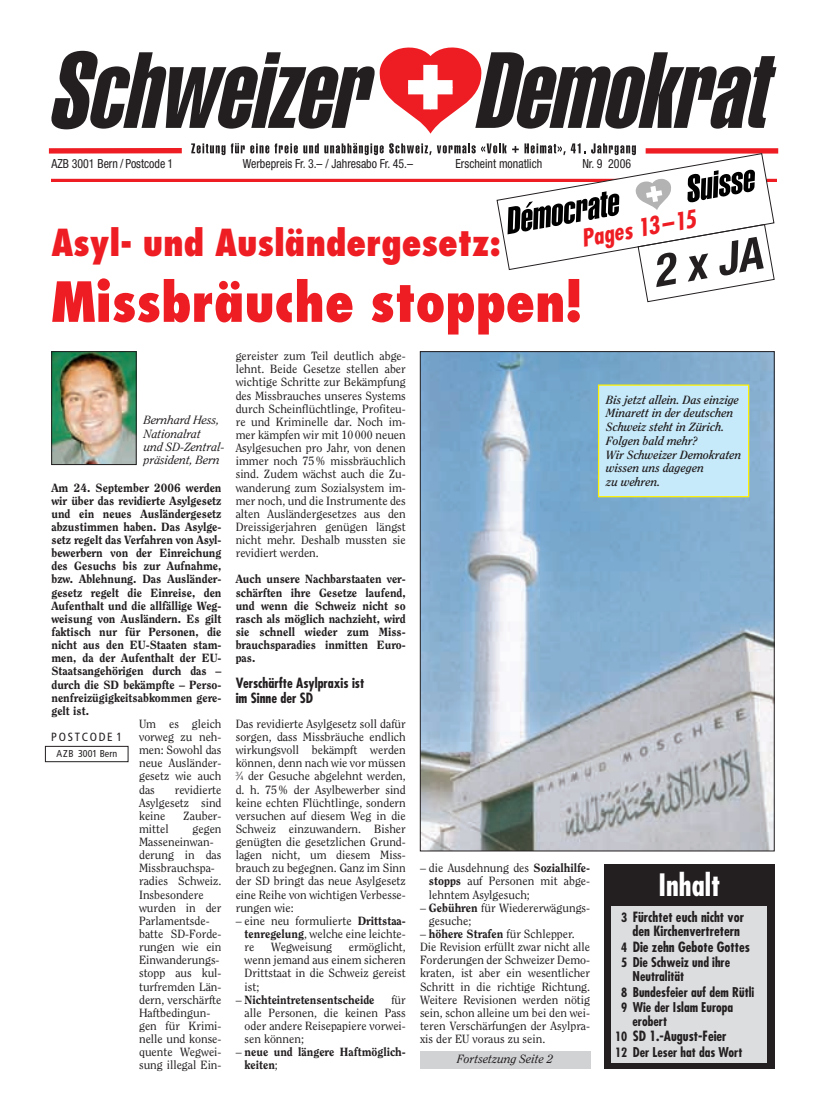
<style>
.page{position:relative;width:833px;height:1099px;background:#fff}
.page>*{position:absolute;margin:0;border:0;box-sizing:border-box;transform-origin:0 0}
.t1{font:800 condensed 53.75px "Futura";letter-spacing:-.005em;color:#ee1d23}
.t2{font:italic 700 condensed 45px "Helvetica Neue";color:#231f20}
.t3{font:800 condensed 36.25px "Futura";letter-spacing:-.005em;color:#ee1d23}
.t4{font:700 condensed 30px "Futura";color:#fff}
.t5{font:italic 700 condensed 23.75px "Futura";color:#ee1d23}
.t6{font:700 condensed 13.75px/13.8px "Futura";color:#231f20;text-align:center}
.t7{font:700 condensed 13.12px/13.8px "Futura";color:#231f20}
.t8{font:condensed 12.5px "Helvetica Neue";color:#231f20;scale:.95 1}
.t9{font:11.88px/13.1px "Clearface";color:#231f20;text-align:justify}
.t10{font:800 11.88px/13.1px "Clearface";color:#231f20;text-align:justify}
.t11{font:italic 700 11.88px/13.8px "Clearface";color:#231f20}
.t12{font:italic 11.88px/13.1px "Clearface";color:#231f20}
.t13{font:condensed 11.88px "Frutiger";letter-spacing:.145em;color:#231f20}
.t14{font:condensed 10px "Frutiger";color:#231f20}
.s1{font-size:6px}
.s2{font-weight:800}
.s3{font-size:12.5px}
.s4{font-weight:400}
</style>
<div class="page">
<svg style="left:51px;top:47px;width:725px;height:87px"></svg>
<div style="left:604px;top:863px;width:170px;height:205px;background:#231f20"></div>
<div style="left:611px;top:906px;width:156px;height:156px;background:#dcdddf"></div>
<div style="left:45px;top:746px;width:83px;height:16px;border:1px solid #231f20"></div>
<img style="left:53px;top:353px;width:81px;height:110px">
<div style="left:51px;top:351px;width:85px;height:114px;border:1px solid #231f20"></div>
<div style="left:420px;top:1051px;width:170px;height:17px;background:#d1d2d4"></div>
<svg style="left:48px;top:143px;width:731px;height:159px"></svg>
<img style="left:422px;top:353px;width:350px;height:496px">
<div style="left:598px;top:385px;width:150px;height:111px;background:#c6eafa"></div>
<div style="left:598px;top:384px;width:151px;height:113px;border:1px solid #fff101"></div>
<p class="t8" style="left:51px;top:159px;width:130px">AZB 3001 Bern / Postcode 1</p>
<p class="t8" style="left:243px;top:159px;width:181px">Werbepreis Fr. 3.– / Jahresabo Fr. 45.–</p>
<p class="t8" style="left:455px;top:159px;width:93px">Erscheint monatlich</p>
<p class="t8" style="left:582px;top:159px;width:53px">Nr. 9 2006</p>
<h3 class="t5" style="left:580px;top:228px;width:117px;rotate:-10deg">Pages 13–15</h3>
<h3 class="t3" style="left:51px;top:227px;width:451px">Asyl- und Ausländergesetz:</h3>
<h1 class="t1" style="left:51px;top:279px;width:532px">Missbräuche stoppen!</h1>
<p class="t9" style="left:236px;top:350px;width:172px">gereister zum Teil deutlich abge&shy;lehnt. Beide Gesetze stellen aber wichtige Schritte zur Bekämpfung des Missbrauches unseres Systems durch Scheinflüchtlinge, Profiteu&shy;re und Kriminelle dar. Noch im&shy;mer kämpfen wir mit 10 000 neuen Asylgesuchen pro Jahr, von denen immer noch 75 % missbräuchlich sind. Zudem wächst auch die Zu&shy;wanderung zum Sozialsystem im&shy;mer noch, und die Instrumente des alten Ausländergesetzes aus den Dreissigerjahren genügen längst nicht mehr. Deshalb mussten sie revidiert werden.</p>
<p class="t10" style="left:236px;top:573px;width:172px">Auch unsere Nachbarstaaten ver&shy;schärften ihre Gesetze laufend, und wenn die Schweiz nicht so rasch als möglich nachzieht, wird sie schnell wieder zum Miss&shy;brauchsparadies inmitten Euro&shy;pas.</p>
<p class="t6" style="left:236px;top:676px;width:130px;line-height:15px;text-align:left">Verschärfte Asylpraxis ist im Sinne der SD</p>
<p class="t9" style="left:236px;top:718px;width:172px">Das revidierte Asylgesetz soll dafür sorgen, dass Missbräuche endlich wirkungsvoll bekämpft werden können, denn nach wie vor müssen <sup>3</sup>⁄<span class="s1">4</span> der Gesuche abgelehnt werden, d. h. 75 % der Asylbewerber sind keine echten Flüchtlinge, sondern versuchen auf diesem Weg in die Schweiz einzuwandern. Bisher genügten die gesetzlichen Grund&shy;lagen nicht, um diesem Miss&shy;brauch zu begegnen. Ganz im Sinn der SD bringt das neue Asylgesetz eine Reihe von wichtigen Verbesse&shy;rungen wie:</p>
<p class="t9" style="left:245px;top:915px;width:163px;text-indent:-9px">– eine neu formulierte <span class="s2">Drittstaa&shy;tenregelung</span>, welche eine leichte&shy;re</p>
<h2 class="t2" style="left:650px;top:256px;width:111px;rotate:-10deg">2 x JA</h2>
<p class="t11" style="left:606px;top:393px;width:137px">Bis jetzt allein. Das einzige<br>Minarett in der deutschen<br>Schweiz steht in Zürich.<br>Folgen bald mehr?<br>Wir Schweizer Demokraten wissen uns dagegen<br>zu wehren.</p>
<p class="t12" style="left:144px;top:414px;width:81px">Bernhard Hess,<br>Nationalrat<br>und SD-Zentral&shy;präsident, Bern</p>
<p class="t10" style="left:51px;top:481px;width:172px">Am 24. September 2006 werden wir über das revidierte Asylgesetz und ein neues Ausländergesetz abzustimmen haben. Das Asylge&shy;setz regelt das Verfahren von Asyl&shy;bewerbern von der Einreichung des Gesuchs bis zur Aufnahme, bzw. Ablehnung. Das Ausländer&shy;gesetz regelt die Einreise, den Aufenthalt und die allfällige Weg&shy;weisung von Ausländern. Es gilt faktisch nur für Personen, die nicht aus den EU-Staaten stam&shy;men, da der Aufenthalt der EU-Staatsangehörigen durch das – durch die SD bekämpfte – Perso&shy;nenfreizügigkeitsabkommen gere&shy;gelt ist.</p>
<p class="t9" style="left:139px;top:718px;width:84px">Um es gleich vorweg zu neh&shy;men: Sowohl das neue Ausländer&shy;gesetz wie auch das</p>
<p class="t13" style="left:51px;top:732px;width:72px">POSTCODE 1</p>
<p class="t14" style="left:56px;top:749px;width:62px">AZB 3001 Bern</p>
<p class="t9" style="left:139px;top:783px;width:84px;text-indent:36px">revidierte Asylgesetz sind keine</p>
<p class="t9" style="left:183px;top:810px;width:40px">Zauber-</p>
<p class="t9" style="left:139px;top:823px;width:31px">mittel</p>
<p class="t9" style="left:139px;top:823px;width:84px;text-align:left;text-indent:53px">gegen<br>Masseneinwan&shy;derung in das<br>Missbrauchspa&shy;radies Schweiz.<br>Insbesondere wurden in der<br>Parlamentsde&shy;batte SD-Forde&shy;rungen wie ein<br>Einwanderungs&shy;stopp aus kul&shy;turfremden Län&shy;dern, verschärfte<br>Haftbedingun&shy;gen für Krimi&shy;nelle und konse&shy;quente Wegwei&shy;sung illegal Ein-</p>
<p class="t9" style="left:429px;top:862px;width:163px;text-indent:-9px">– die Ausdehnung des <span class="s2">Sozialhilfe&shy;stopps</span> auf Personen mit abge&shy;lehntem Asylgesuch;</p>
<p class="t9" style="left:429px;top:901px;width:163px;text-indent:-9px">– <span class="s2">Gebühren</span> für Wiedererwägungs&shy;gesuche;</p>
<p class="t9" style="left:420px;top:928px;width:172px;text-align:left">– <span class="s2">höhere Strafen</span> für Schlepper.<br>Die Revision erfüllt zwar nicht alle Forderungen der Schweizer Demo&shy;kraten, ist aber ein wesentlicher Schritt in die richtige Richtung.<br>Weitere Revisionen werden nötig sein, schon alleine um bei den wei&shy;teren Verschärfungen der Asylpra&shy;xis der EU voraus zu sein.</p>
<h3 class="t4" style="left:658px;top:871px;width:63px">Inhalt</h3>
<p class="t6" style="left:621px;top:911px;width:124px"><span class="s3">3</span> Fürchtet euch nicht vor den Kirchenvertretern</p>
<p class="t6" style="left:621px;top:941px;width:130px"><span class="s3">4</span> Die zehn Gebote Gottes</p>
<p class="t7" style="left:632px;top:956px;width:99px;text-indent:-11px"><span class="s3">5</span> Die Schweiz und ihre<br>Neutralität</p>
<p class="t7" style="left:621px;top:985px;width:135px;line-height:15.5px"><span class="s3">8</span> Bundesfeier auf dem Rütli<br><span class="s3">9</span> Wie der Islam Europa</p>
<p class="t7" style="left:632px;top:1015px;width:36px">erobert</p>
<p class="t6" style="left:615px;top:1030px;width:113px"><span class="s3">10</span> SD 1.-August-Feier</p>
<p class="t7" style="left:615px;top:1046px;width:129px"><span class="s3">12</span> Der Leser hat das Wort</p>
<p class="t9" style="left:245px;top:941px;width:163px;text-indent:104px">ermöglicht, wenn jemand aus einem sicheren Drittstaat in die Schweiz gereist ist;</p>
<p class="t10" style="left:236px;top:993px;width:140px"><span class="s4">–</span> Nichteintretensentscheide</p>
<p class="t9" style="left:271px;top:941px;width:63px">Wegweisung</p>
<p class="t9" style="left:245px;top:993px;width:163px;text-indent:147px">für alle Personen, die keinen Pass oder andere Reisepapiere vorwei&shy;sen können;</p>
<p class="t10" style="left:245px;top:1046px;width:163px;text-indent:-9px"><span class="s4">–</span> neue und längere Haftmöglich&shy;keiten<span class="s4">;</span></p>
<p class="t12" style="left:457px;top:1053px;width:97px">Fortsetzung Seite 2</p>
</div>
